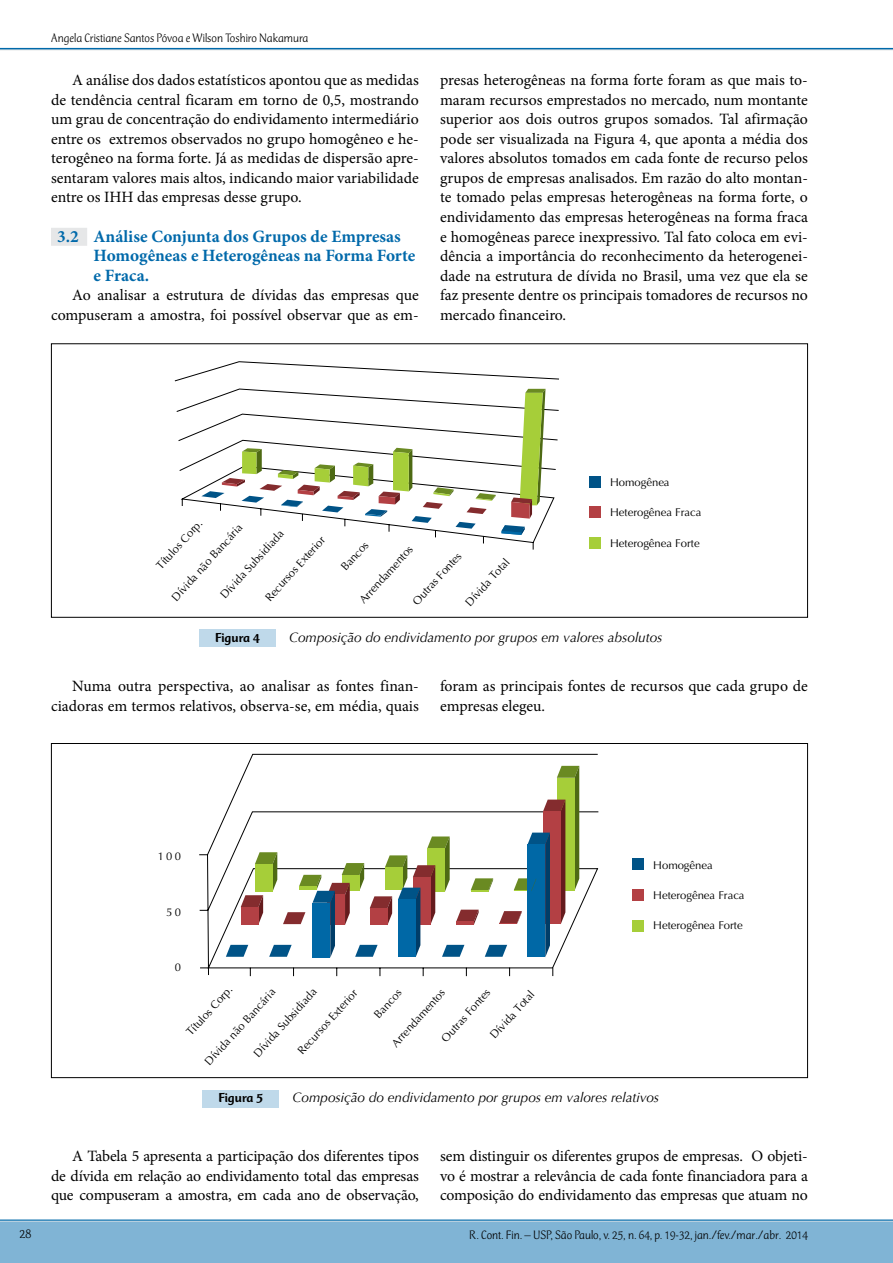
<style>
.page{position:relative;width:893px;height:1263px;background:#fff}
.page>*{position:absolute;margin:0;border:0;box-sizing:border-box;transform-origin:0 0}
.t1{font:700 17.25px/19.5px "Minion Pro";color:#0069aa}
.t2{font:15.75px/19.5px "Minion Pro";letter-spacing:-.005em;color:#000;text-align:justify}
.t3{font:italic 13.5px "Optima";color:#000}
.t4{font:500 13.5px "CT Mercurius Std";color:#000}
.t5{font:300 13.5px "CT Mercurius Std";color:#000}
.t6{font:300 12.75px "CT Mercurius Std";color:#000}
.t7{font:11.25px "Optima";color:#000}
</style>
<div class="page">
<hr style="left:0;top:49px;width:893px;height:1px;background:#e6e7e8">
<hr style="left:0;top:48px;width:893px;height:1px;background:#0069aa">
<div style="left:0;top:1221px;width:893px;height:42px;background:#80b4d5"></div>
<hr style="left:0;top:1219px;width:893px;height:2px;background:#3387bb">
<div style="left:51px;top:228px;width:36px;height:18px;background:#e6e7e8"></div>
<div style="left:199px;top:629px;width:77px;height:18px;background:#bfd9ea"></div>
<svg style="left:174px;top:361px;width:385px;height:189px"></svg>
<svg style="left:201px;top:389px;width:344px;height:146px"></svg>
<div style="left:589px;top:476px;width:11px;height:11px;background:#005387"></div>
<div style="left:589px;top:506px;width:11px;height:12px;background:#b34044"></div>
<div style="left:589px;top:537px;width:11px;height:12px;background:#a6ce39"></div>
<div style="left:203px;top:1090px;width:76px;height:17px;background:#bfd9ea"></div>
<svg style="left:199px;top:754px;width:400px;height:222px"></svg>
<div style="left:632px;top:858px;width:12px;height:12px;background:#005387"></div>
<div style="left:632px;top:889px;width:12px;height:12px;background:#b34044"></div>
<div style="left:632px;top:920px;width:12px;height:11px;background:#a6ce39"></div>
<svg style="left:226px;top:766px;width:353px;height:192px"></svg>
<div style="left:313px;top:903px;width:17px;height:55px;background:#0068a6"></div>
<p class="t6" style="left:51px;top:32px;width:259px">Angela Cristiane Santos Póvoa e Wilson Toshiro Nakamura</p>
<p class="t2" style="left:51px;top:70px;width:369px;text-indent:21px">A análise dos dados estatísticos apontou que as medidas de tendência central ficaram em torno de 0,5, mostrando um grau de concentração do endividamento intermediário entre os extremos observados no grupo homogêneo e he&shy;terogêneo na forma forte. Já as medidas de dispersão apre&shy;sentaram valores mais altos, indicando maior variabilidade entre os IHH das empresas desse grupo.</p>
<p class="t1" style="left:94px;top:226px;width:323px;text-indent:-36px">3.2 Análise Conjunta dos Grupos de Empresas<br>Homogêneas e Heterogêneas na Forma Forte e Fraca.</p>
<p class="t2" style="left:51px;top:285px;width:369px;text-align:right">Ao analisar a estrutura de dívidas das empresas que compuseram a amostra, foi possível observar que as em-</p>
<p class="t2" style="left:440px;top:70px;width:369px">presas heterogêneas na forma forte foram as que mais to&shy;maram recursos emprestados no mercado, num montante superior aos dois outros grupos somados. Tal afirmação pode ser visualizada na Figura 4, que aponta a média dos valores absolutos tomados em cada fonte de recurso pelos grupos de empresas analisados. Em razão do alto montan&shy;te tomado pelas empresas heterogêneas na forma forte, o endividamento das empresas heterogêneas na forma fraca e homogêneas parece inexpressivo. Tal fato coloca em evi&shy;dência a importância do reconhecimento da heterogenei&shy;dade na estrutura de dívida no Brasil, uma vez que ela se faz presente dentre os principais tomadores de recursos no mercado financeiro.</p>
<p class="t7" style="left:153px;top:562px;width:64px;rotate:-48deg">Títulos Corp.</p>
<p class="t7" style="left:168px;top:594px;width:101px;rotate:-48deg">Dívida não Bancária</p>
<p class="t7" style="left:217px;top:592px;width:90px;rotate:-48deg">Dívida Subsidiada</p>
<p class="t7" style="left:262px;top:594px;width:85px;rotate:-48deg">Recursos Exterior</p>
<p class="t7" style="left:338px;top:564px;width:37px;rotate:-48deg">Bancos</p>
<p class="t7" style="left:356px;top:597px;width:75px;rotate:-48deg">Arrendamentos</p>
<p class="t7" style="left:409px;top:599px;width:68px;rotate:-48deg">Outras Fontes</p>
<p class="t7" style="left:462px;top:599px;width:62px;rotate:-48deg">Dívida Total</p>
<p class="t7" style="left:610px;top:475px;width:61px">Homogênea</p>
<p class="t7" style="left:610px;top:505px;width:93px">Heterogênea Fraca</p>
<p class="t7" style="left:610px;top:535px;width:91px">Heterogênea Forte</p>
<p class="t4" style="left:215px;top:630px;width:46px">Figura 4</p>
<p class="t3" style="left:289px;top:629px;width:375px">Composição do endividamento por grupos em valores absolutos</p>
<p class="t2" style="left:51px;top:677px;width:369px;text-align:right">Numa outra perspectiva, ao analisar as fontes finan&shy;ciadoras em termos relativos, observa-se, em média, quais</p>
<p class="t2" style="left:440px;top:677px;width:369px">foram as principais fontes de recursos que cada grupo de empresas elegeu.</p>
<p class="t7" style="left:158px;top:849px;width:25px">100</p>
<p class="t7" style="left:166px;top:904px;width:16px">50</p>
<p class="t7" style="left:175px;top:960px;width:8px">0</p>
<p class="t7" style="left:201px;top:1058px;width:101px;rotate:-48deg">Dívida não Bancária</p>
<p class="t7" style="left:250px;top:1050px;width:90px;rotate:-48deg">Dívida Subsidiada</p>
<p class="t7" style="left:183px;top:1029px;width:64px;rotate:-48deg">Títulos Corp.</p>
<p class="t7" style="left:438px;top:1035px;width:68px;rotate:-48deg">Outras Fontes</p>
<p class="t7" style="left:487px;top:1032px;width:62px;rotate:-48deg">Dívida Total</p>
<p class="t7" style="left:294px;top:1048px;width:85px;rotate:-48deg">Recursos Exterior</p>
<p class="t7" style="left:371px;top:1011px;width:37px;rotate:-48deg">Bancos</p>
<p class="t7" style="left:388px;top:1040px;width:75px;rotate:-48deg">Arrendamentos</p>
<p class="t7" style="left:653px;top:857px;width:61px">Homogênea</p>
<p class="t7" style="left:653px;top:888px;width:93px">Heterogênea Fraca</p>
<p class="t7" style="left:653px;top:918px;width:91px">Heterogênea Forte</p>
<p class="t4" style="left:218px;top:1091px;width:46px">Figura 5</p>
<p class="t3" style="left:293px;top:1089px;width:368px">Composição do endividamento por grupos em valores relativos</p>
<p class="t2" style="left:51px;top:1146px;width:369px;text-indent:21px">A Tabela 5 apresenta a participação dos diferentes tipos de dívida em relação ao endividamento total das empresas que compuseram a amostra, em cada ano de observação,</p>
<p class="t2" style="left:440px;top:1146px;width:369px">sem distinguir os diferentes grupos de empresas. O objeti&shy;vo é mostrar a relevância de cada fonte financiadora para a composição do endividamento das empresas que atuam no</p>
<p class="t5" style="left:20px;top:1227px;width:13px">28</p>
<p class="t6" style="left:469px;top:1228px;width:340px">R. Cont. Fin. – USP, São Paulo, v. 25, n. 64, p. 19-32, jan./fev./mar./abr. 2014</p>
</div>
